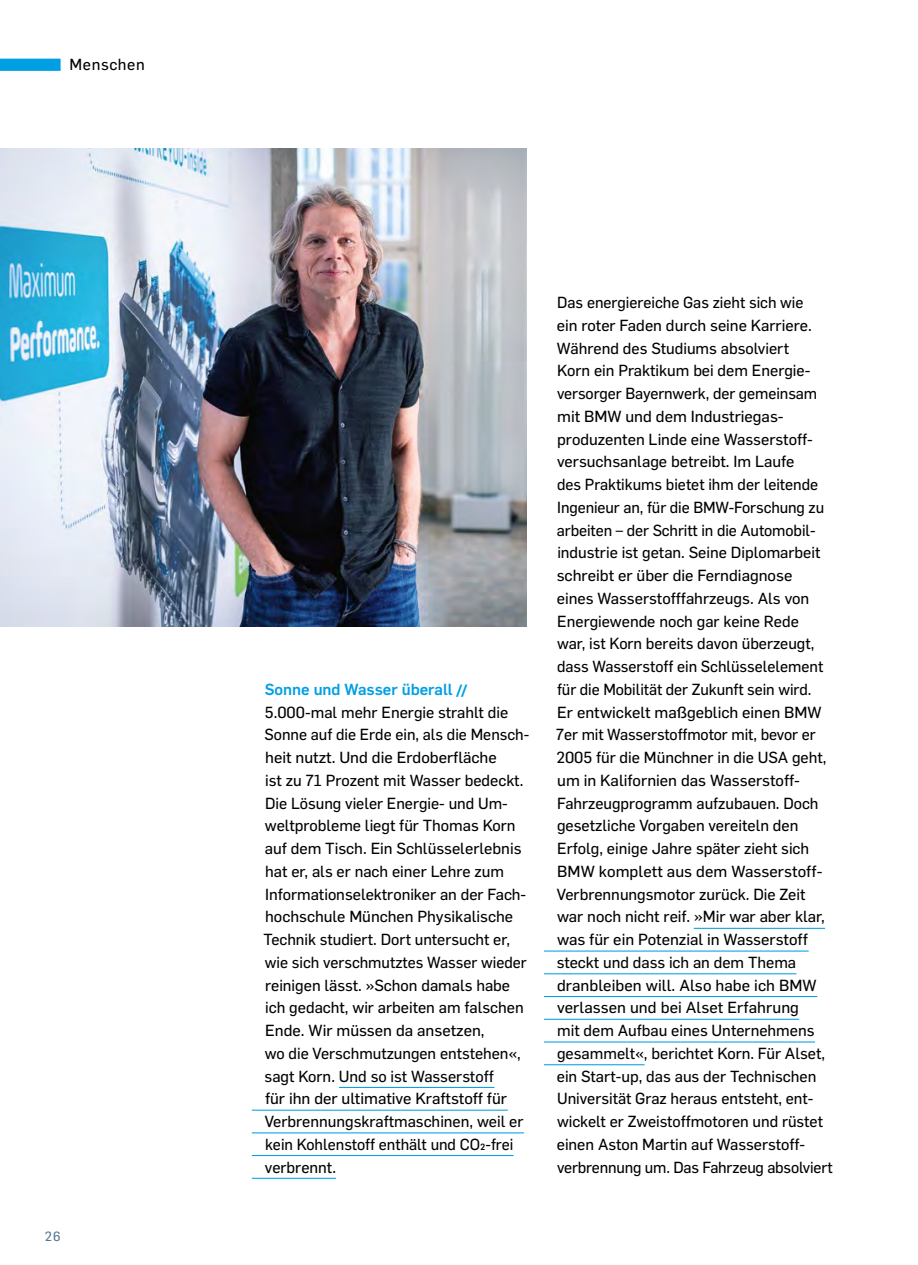
<style>
.page{position:relative;width:918px;height:1265px;background:#fff}
.page>*{position:absolute;margin:0;border:0;box-sizing:border-box;transform-origin:0 0}
.t1{font:15.75px/22.8px "Flama Basic";color:#000}
.t2{font:500 15.75px "Flama";color:#009fe3}
.t3{font:15.75px "Flama Basic";letter-spacing:.04em;color:#000}
.t4{font:13.12px "Flama Basic";color:#557791}
.s1{font-weight:700;font-style:italic}
</style>
<div class="page">
<img style="left:0;top:149px;width:526px;height:478px">
<hr style="left:339px;top:1087px;width:155px;height:1px;background:#009fe3">
<hr style="left:252px;top:1110px;width:256px;height:1px;background:#009fe3">
<hr style="left:252px;top:1132px;width:272px;height:1px;background:#009fe3">
<hr style="left:252px;top:1155px;width:261px;height:1px;background:#009fe3">
<hr style="left:252px;top:1178px;width:84px;height:1px;background:#009fe3">
<hr style="left:544px;top:951px;width:264px;height:1px;background:#009fe3">
<hr style="left:544px;top:973px;width:252px;height:1px;background:#009fe3">
<hr style="left:544px;top:996px;width:273px;height:1px;background:#009fe3">
<hr style="left:544px;top:1019px;width:255px;height:1px;background:#009fe3">
<hr style="left:544px;top:1041px;width:271px;height:2px;background:#009fe3">
<hr style="left:544px;top:1064px;width:100px;height:1px;background:#009fe3">
<hr style="left:694px;top:928px;width:131px;height:1px;background:#009fe3">
<div style="left:0;top:59px;width:61px;height:12px;background:#009fe3"></div>
<p class="t3" style="left:69px;top:54px;width:77px">Menschen</p>
<p class="t4" style="left:45px;top:1227px;width:17px">26</p>
<p class="t2" style="left:265px;top:678px;width:209px">Sonne und Wasser überall <span class="s1">||</span></p>
<p class="t1" style="left:263px;top:700px;width:267px">5.000-mal mehr Energie strahlt die Sonne auf die Erde ein, als die Mensch&shy;heit nutzt. Und die Erdoberfläche<br>ist zu 71 Prozent mit Wasser bedeckt.<br>Die Lösung vieler Energie- und Um&shy;weltprobleme liegt für Thomas Korn auf dem Tisch. Ein Schlüsselerlebnis hat er, als er nach einer Lehre zum Informationselektroniker an der Fach&shy;hochschule München Physikalische Technik studiert. Dort untersucht er, wie sich verschmutztes Wasser wieder reinigen lässt. »Schon damals habe ich gedacht, wir arbeiten am falschen Ende. Wir müssen da ansetzen,<br>wo die Verschmutzungen entstehen«, sagt Korn. Und so ist Wasserstoff<br>für ihn der ultimative Kraftstoff für Verbrennungskraftmaschinen, weil er kein Kohlenstoff enthält und CO2-frei verbrennt.</p>
<p class="t1" style="left:556px;top:290px;width:278px">Das energiereiche Gas zieht sich wie<br>ein roter Faden durch seine Karriere.<br>Während des Studiums absolviert<br>Korn ein Praktikum bei dem Energie&shy;versorger Bayernwerk, der gemeinsam mit BMW und dem Industriegas&shy;produzenten Linde eine Wasserstoff&shy;versuchsanlage betreibt. Im Laufe<br>des Praktikums bietet ihm der leitende Ingenieur an, für die BMW-Forschung zu arbeiten – der Schritt in die Automobil&shy;industrie ist getan. Seine Diplomarbeit schreibt er über die Ferndiagnose<br>eines Wasserstofffahrzeugs. Als von Energiewende noch gar keine Rede<br>war, ist Korn bereits davon überzeugt, dass Wasserstoff ein Schlüsselelement für die Mobilität der Zukunft sein wird.<br>Er entwickelt maßgeblich einen BMW 7er mit Wasserstoffmotor mit, bevor er 2005 für die Münchner in die USA geht, um in Kalifornien das Wasserstoff-Fahrzeugprogramm aufzubauen. Doch gesetzliche Vorgaben vereiteln den Erfolg, einige Jahre später zieht sich BMW komplett aus dem Wasserstoff-Verbrennungsmotor zurück. Die Zeit war noch nicht reif. »Mir war aber klar, was für ein Potenzial in Wasserstoff steckt und dass ich an dem Thema dranbleiben will. Also habe ich BMW verlassen und bei Alset Erfahrung<br>mit dem Aufbau eines Unternehmens gesammelt«, berichtet Korn. Für Alset, ein Start-up, das aus der Technischen Universität Graz heraus entsteht, ent&shy;wickelt er Zweistoffmotoren und rüstet einen Aston Martin auf Wasserstoff&shy;verbrennung um. Das Fahrzeug absolviert</p>
</div>
